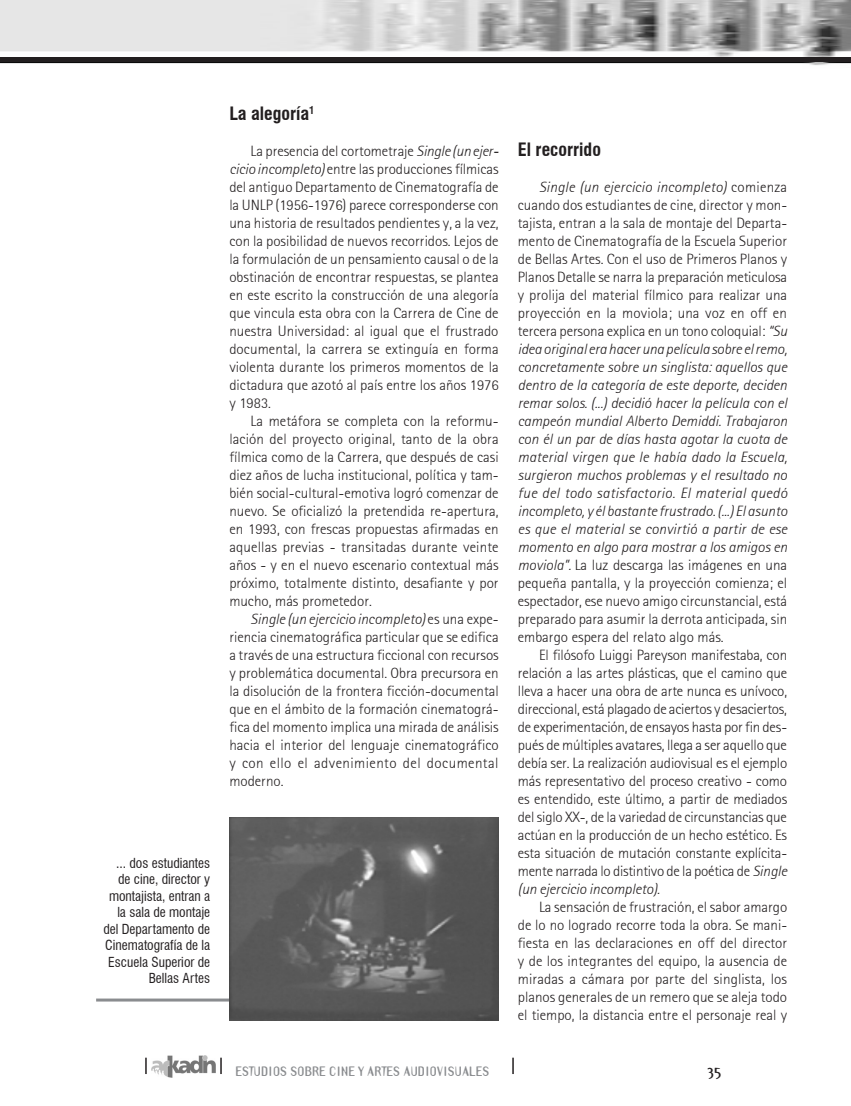
<style>
.page{position:relative;width:851px;height:1106px;background:#fff}
.page>*{position:absolute;margin:0;border:0;box-sizing:border-box;transform-origin:0 0}
._0_subtitulo_chico{font:700 condensed 18px "Swiss 721 BT";color:#231f20}
._0_texto{font:300 15px/18px "AT Rotis Sans Serif";color:#231f20;text-align:justify}
._0_texto-2{font:15px/18px "AT Rot San Ser Lig Ita";color:#231f20;text-align:justify}
.t1{font:700 14.25px "Template Gothic";color:#231f20}
.copete{font:condensed 13.5px/16.5px "Swiss 721 BT";color:#231f20;text-align:right}
.t2{font:700 12px "Template Gothic";color:#8a8c8f}
.s1{font-family:"AT Rot San Ser Lig Ita";font-weight:400}
.s2{font-family:"AT Rotis Sans Serif";font-weight:300}
</style>
<div class="page">
<img style="left:151px;top:1055px;width:64px;height:22px">
<svg style="left:220px;top:1057px;width:2px;height:17px"></svg>
<svg style="left:145px;top:1057px;width:2px;height:17px"></svg>
<svg style="left:512px;top:1057px;width:1px;height:17px"></svg>
<img style="left:0;top:0;width:850px;height:65px">
<hr style="left:96px;top:998px;width:133px;height:3px;background:#8a8c8f">
<img style="left:229px;top:818px;width:269px;height:202px">
<hr style="left:0;top:58px;width:850px;height:4px;background:#231f20">
<p class="copete" style="left:103px;top:854px;width:108px">... dos estudiantes de cine, director y montajista, entran a la sala de montaje del Departamento de<br>Cinematografía de la<br>Escuela Superior de<br>Bellas Artes</p>
<p class="_0_subtitulo_chico" style="left:229px;top:103px;width:87px">La alegoría<sup>1</sup></p>
<p class="_0_texto" style="left:229px;top:142px;width:271px;text-indent:21px">La presencia del cortometraje <span class="s1">Single (un ejer&shy;cicio incompleto)</span> entre las producciones fílmicas del antiguo Departamento de Cinematografía de la UNLP (1956-1976) parece corresponderse con una historia de resultados pendientes y, a la vez, con la posibilidad de nuevos recorridos. Lejos de la formulación de un pensamiento causal o de la obstinación de encontrar respuestas, se plantea en este escrito la construcción de una alegoría que vincula esta obra con la Carrera de Cine de nuestra Universidad: al igual que el frustrado documental, la carrera se extinguía en forma violenta durante los primeros momentos de la dictadura que azotó al país entre los años 1976 y 1983.</p>
<p class="_0_texto" style="left:229px;top:412px;width:271px;text-indent:21px">La metáfora se completa con la reformu&shy;lación del proyecto original, tanto de la obra fílmica como de la Carrera, que después de casi diez años de lucha institucional, política y tam&shy;bién social-cultural-emotiva logró comenzar de nuevo. Se oficializó la pretendida re-apertura, en 1993, con frescas propuestas afirmadas en aquellas previas - transitadas durante veinte años - y en el nuevo escenario contextual más próximo, totalmente distinto, desafiante y por mucho, más prometedor.</p>
<p class="_0_texto" style="left:229px;top:610px;width:271px;text-indent:21px"><span class="s1">Single (un ejercicio incompleto)</span> es una expe&shy;riencia cinematográfica particular que se edifica a través de una estructura ficcional con recursos y problemática documental. Obra precursora en la disolución de la frontera ficción-documental que en el ámbito de la formación cinematográ&shy;fica del momento implica una mirada de análisis hacia el interior del lenguaje cinematográfico y con ello el advenimiento del documental moderno.</p>
<p class="_0_subtitulo_chico" style="left:518px;top:139px;width:85px">El recorrido</p>
<p class="_0_texto-2" style="left:518px;top:178px;width:271px;text-indent:21px">Single (un ejercicio incompleto) <span class="s2">comienza cuando dos estudiantes de cine, director y mon&shy;tajista, entran a la sala de montaje del Departa&shy;mento de Cinematografía de la Escuela Superior de Bellas Artes. Con el uso de Primeros Planos y Planos Detalle se narra la preparación meticulosa y prolija del material fílmico para realizar una proyección en la moviola; una voz en off en tercera persona explica en un tono coloquial:</span> “Su idea original era hacer una película sobre el remo, concretamente sobre un singlista: aquellos que dentro de la categoría de este deporte, deciden remar solos. (...) decidió hacer la película con el campeón mundial Alberto Demiddi. Trabajaron con él un par de días hasta agotar la cuota de material virgen que le había dado la Escuela, surgieron muchos problemas y el resultado no fue del todo satisfactorio. El material quedó incompleto, y él bastante frustrado. (...) El asunto es que el material se convirtió a partir de ese momento en algo para mostrar a los amigos en moviola”. <span class="s2">La luz descarga las imágenes en una pequeña pantalla, y la proyección comienza; el espectador, ese nuevo amigo circunstancial, está preparado para asumir la derrota anticipada, sin embargo espera del relato algo más.</span></p>
<p class="_0_texto" style="left:518px;top:646px;width:271px;text-indent:21px">El filósofo Luiggi Pareyson manifestaba, con relación a las artes plásticas, que el camino que lleva a hacer una obra de arte nunca es unívoco, direccional, está plagado de aciertos y desaciertos, de experimentación, de ensayos hasta por fin des&shy;pués de múltiples avatares, llega a ser aquello que debía ser. La realización audiovisual es el ejemplo más representativo del proceso creativo - como es entendido, este último, a partir de mediados del siglo XX-, de la variedad de circunstancias que actúan en la producción de un hecho estético. Es esta situación de mutación constante explícita&shy;mente narrada lo distintivo de la poética de <span class="s1">Single (un ejercicio incompleto).</span></p>
<p class="_0_texto" style="left:518px;top:898px;width:271px;text-indent:21px">La sensación de frustración, el sabor amargo de lo no logrado recorre toda la obra. Se mani&shy;fiesta en las declaraciones en off del director y de los integrantes del equipo, la ausencia de miradas a cámara por parte del singlista, los planos generales de un remero que se aleja todo el tiempo, la distancia entre el personaje real y</p>
<p class="t2" style="left:235px;top:1062px;width:255px">ESTUDIOS SOBRE CINE Y ARTES AUDIOVISUALES</p>
<p class="t1" style="left:707px;top:1062px;width:16px">35</p>
</div>
